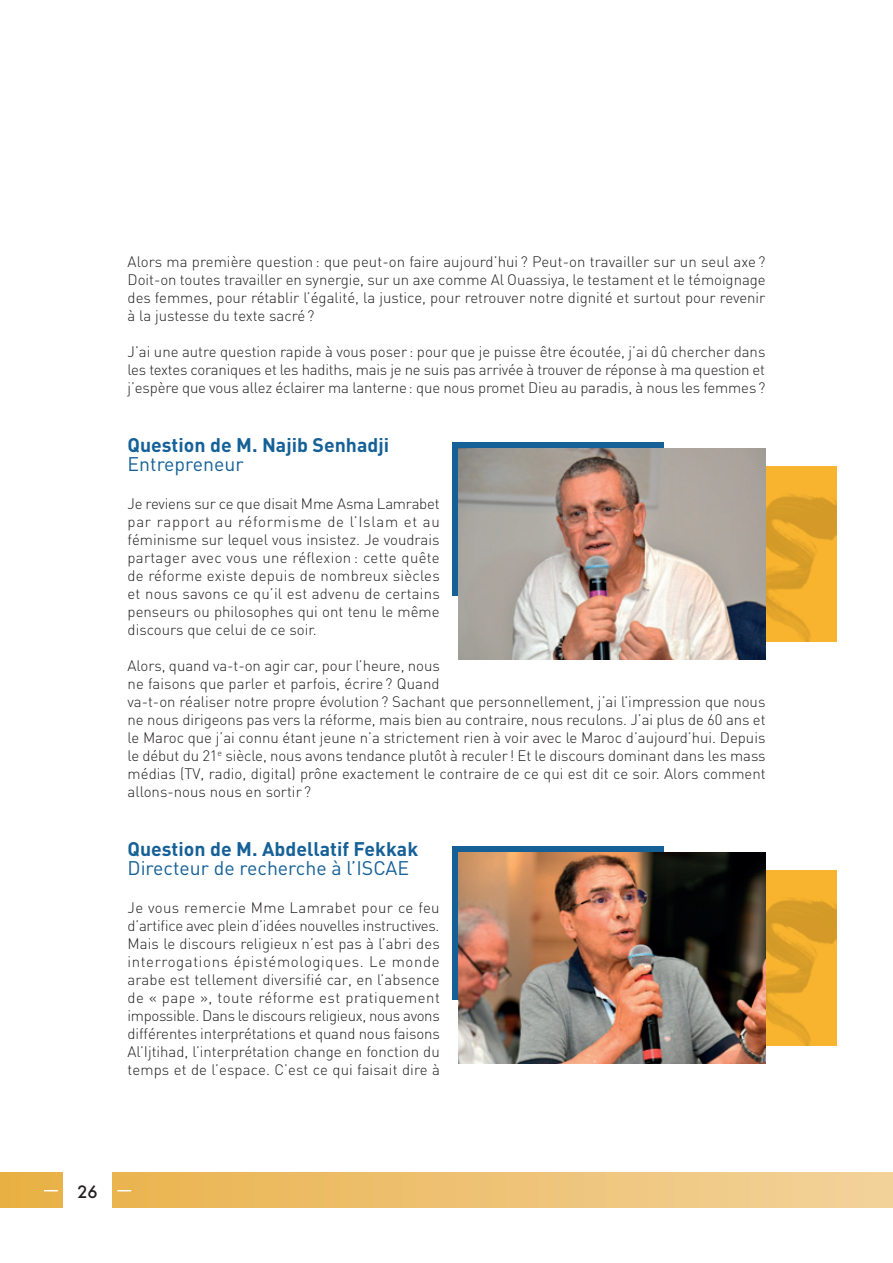
<style>
.page{position:relative;width:893px;height:1263px;background:#fff}
.page>*{position:absolute;margin:0;border:0;box-sizing:border-box;transform-origin:0 0}
.t1{font:700 19.5px "DIN";color:#156197}
.t2{font:19.5px "DIN";color:#156197}
.t3{font:500 16.5px "Futura";color:#231f20}
.t4{font:300 15px/18px "DIN";color:#231f20;text-align:justify}
</style>
<div class="page">
<div style="left:0;top:1172px;width:893px;height:36px;background:linear-gradient(to right,#e9b045,#f3d29c)"></div>
<svg style="left:44px;top:1190px;width:14px;height:1px"></svg>
<svg style="left:117px;top:1190px;width:14px;height:1px"></svg>
<div style="left:64px;top:1161px;width:48px;height:59px;background:#fff"></div>
<div style="left:452px;top:442px;width:212px;height:154px;background:#156197"></div>
<img style="left:765px;top:475px;width:71px;height:167px">
<img style="left:459px;top:448px;width:306px;height:211px">
<div style="left:452px;top:846px;width:212px;height:154px;background:#156197"></div>
<img style="left:765px;top:879px;width:71px;height:167px">
<img style="left:459px;top:852px;width:306px;height:211px">
<p class="t4" style="left:128px;top:253px;width:640px">Alors ma première question: que peut-on faire aujourd’hui ? Peut-on travailler sur un seul axe ?<br>Doit-on toutes travailler en synergie, sur un axe comme Al Ouassiya, le testament et le témoignage des femmes, pour rétablir l’égalité, la justice, pour retrouver notre dignité et surtout pour revenir à la justesse du texte sacré?</p>
<p class="t4" style="left:128px;top:343px;width:639px">J’ai une autre question rapide à vous poser : pour que je puisse être écoutée, j’ai dû chercher dans les textes coraniques et les hadiths, mais je ne suis pas arrivée à trouver de réponse à ma question et j’espère que vous allez éclairer ma lanterne: que nous promet Dieu au paradis, à nous les femmes?</p>
<h1 class="t1" style="left:128px;top:432px;width:263px">Question de M. Najib Senhadji</h1>
<h1 class="t2" style="left:128px;top:452px;width:117px">Entrepreneur</h1>
<p class="t4" style="left:128px;top:494px;width:314px">Je reviens sur ce que disait Mme Asma Lamrabet par rapport au réformisme de l’Islam et au féminisme sur lequel vous insistez. Je voudrais partager avec vous une réflexion : cette quête de réforme existe depuis de nombreux siècles et nous savons ce qu’il est advenu de certains penseurs ou philosophes qui ont tenu le même discours que celui de ce soir.</p>
<p class="t4" style="left:128px;top:656px;width:640px;text-align:left">Alors, quand va-t-on agir car, pour l’heure, nous<br>ne faisons que parler et parfois, écrire ? Quand<br>va-t-on réaliser notre propre évolution? Sachant que personnellement, j’ai l’impression que nous ne nous dirigeons pas vers la réforme, mais bien au contraire, nous reculons. J’ai plus de 60 ans et le Maroc que j’ai connu étant jeune n’a strictement rien à voir avec le Maroc d’aujourd’hui. Depuis le début du 21<sup>e</sup> siècle, nous avons tendance plutôt à reculer ! Et le discours dominant dans les mass médias (TV, radio, digital) prône exactement le contraire de ce qui est dit ce soir. Alors comment allons-nous nous en sortir ?</p>
<h1 class="t1" style="left:128px;top:836px;width:292px">Question de M. Abdellatif Fekkak</h1>
<h1 class="t2" style="left:128px;top:856px;width:283px">Directeur de recherche à l’ISCAE</h1>
<p class="t4" style="left:128px;top:898px;width:314px">Je vous remercie Mme Lamrabet pour ce feu d’artifice avec plein d’idées nouvelles instructives.<br>Mais le discours religieux n’est pas à l’abri des interrogations épistémologiques. Le monde arabe est tellement diversifié car, en l’absence de « pape », toute réforme est pratiquement impossible. Dans le discours religieux, nous avons différentes interprétations et quand nous faisons Al’Ijtihad, l’interprétation change en fonction du temps et de l’espace. C’est ce qui faisait dire à</p>
<p class="t3" style="left:77px;top:1180px;width:22px">26</p>
</div>
